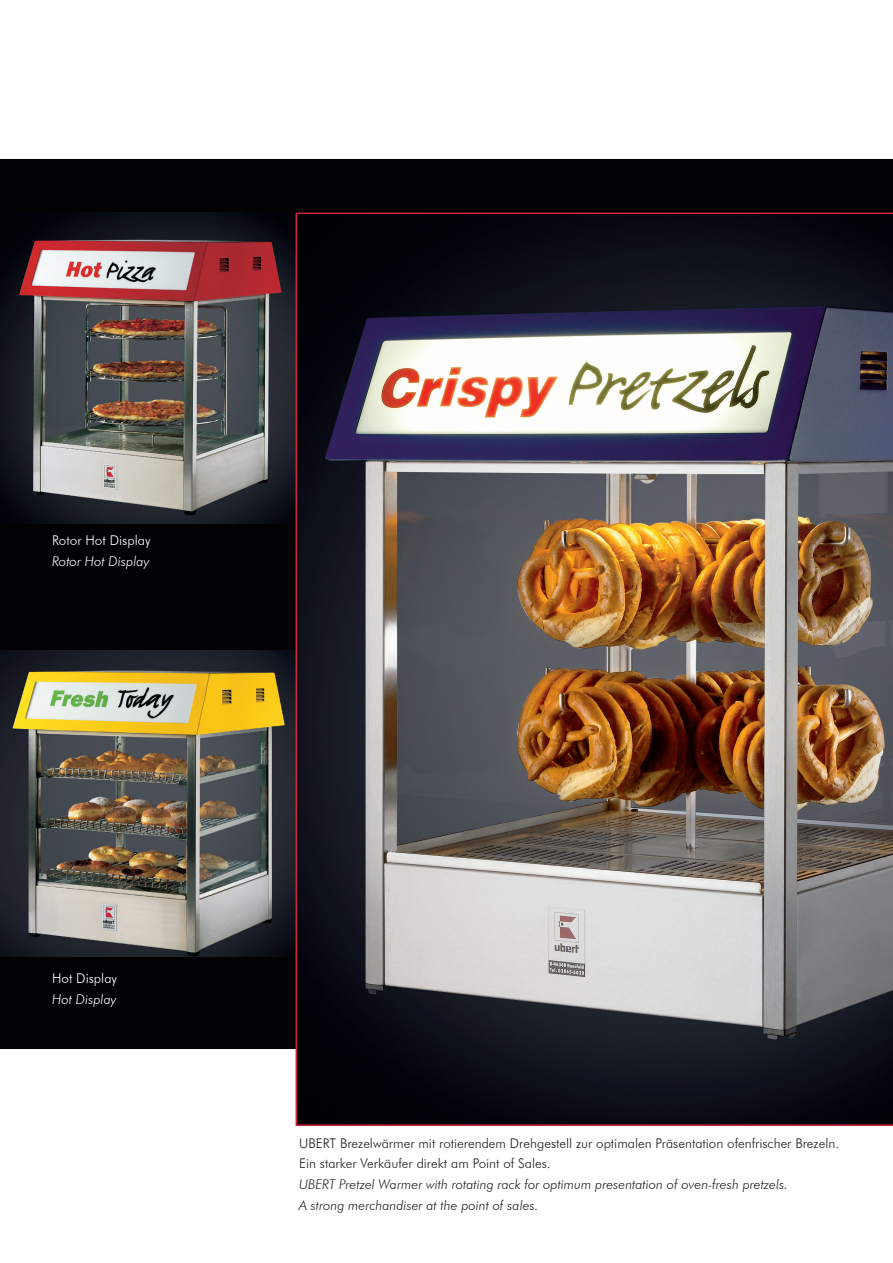
<style>
.page{position:relative;width:893px;height:1263px;background:#fff}
.page>*{position:absolute;margin:0;border:0;box-sizing:border-box;transform-origin:0 0}
.t1{font:300 13.5px "Futura BT";color:#fff}
.t2{font:italic 300 13.5px "Futura BT";color:#fff}
.t3{font:300 13.35px/20.9px "Futura BT";color:#231f20}
.t4{font:italic 300 13.35px/20.9px "Futura BT";color:#231f20}
</style>
<div class="page">
<div style="left:0;top:159px;width:893px;height:889px;background:#020205"></div>
<img style="left:0;top:213px;width:296px;height:310px">
<img style="left:0;top:651px;width:296px;height:305px">
<img style="left:296px;top:213px;width:597px;height:913px">
<p class="t1" style="left:52px;top:532px;width:100px">Rotor Hot Display</p>
<p class="t2" style="left:52px;top:553px;width:99px">Rotor Hot Display</p>
<p class="t1" style="left:52px;top:970px;width:67px">Hot Display</p>
<p class="t2" style="left:52px;top:991px;width:66px">Hot Display</p>
<p class="t3" style="left:299px;top:1132px;width:542px">UBERT Brezelwärmer mit rotierendem Drehgestell zur optimalen Präsentation ofenfrischer Brezeln.<br>Ein starker Verkäufer direkt am Point of Sales.</p>
<p class="t4" style="left:299px;top:1174px;width:490px">UBERT Pretzel Warmer with rotating rack for optimum presentation of oven-fresh pretzels.<br>A strong merchandiser at the point of sales.</p>
</div>
